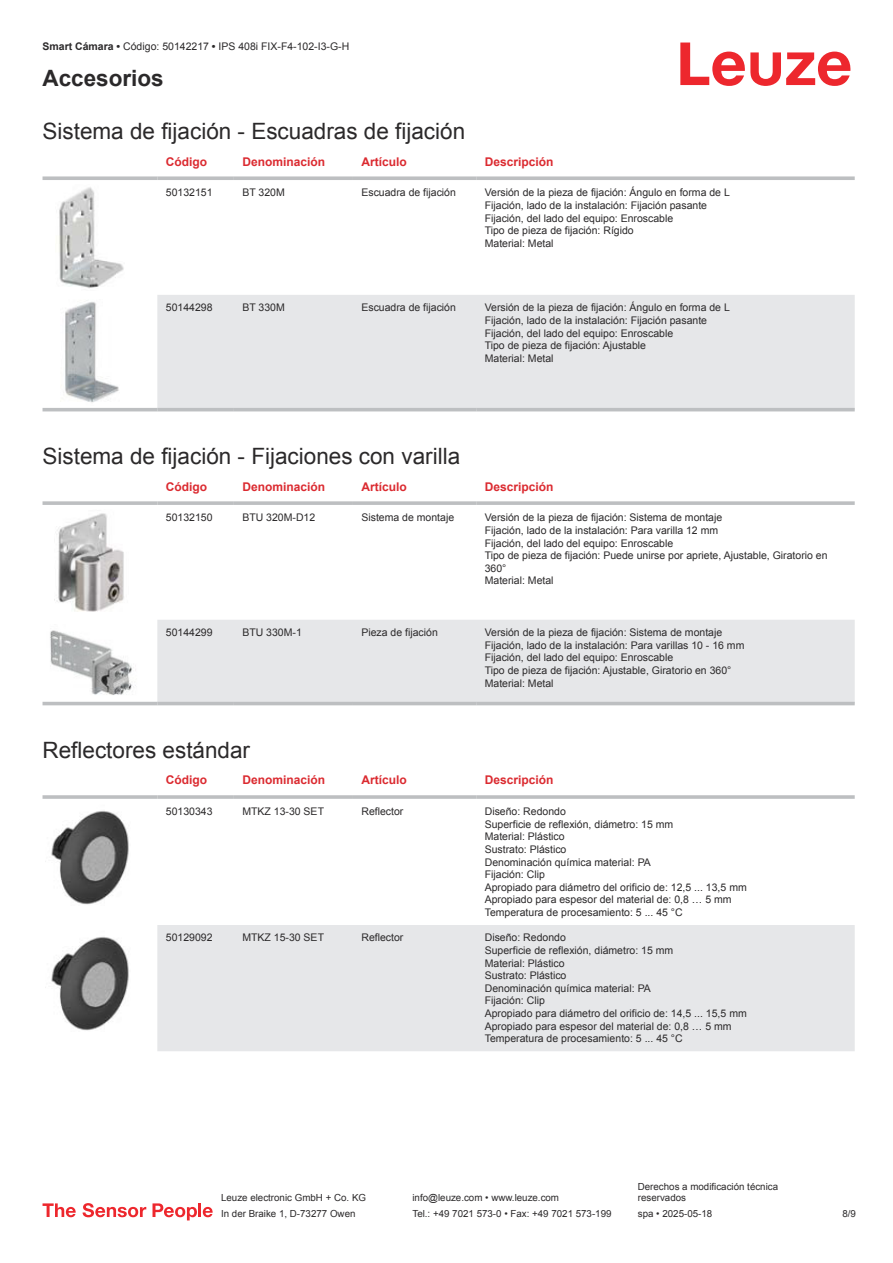
<style>
.page{position:relative;width:893px;height:1263px;background:#fff}
.page>*{position:absolute;margin:0;border:0;box-sizing:border-box;transform-origin:0 0}
.t1{font:22.5px "Arial";color:#2b292a}
.t2{font:700 22.5px "Arial";color:#2b292a}
.t3{font:700 12px "Arial";color:#db2a30}
.t4{font:10.5px/12.6px "Arial";color:#2b292a}
.t5{font:9.75px/11.7px "Arial";color:#2b292a}
.s1{font-weight:700}
</style>
<div class="page">
<svg style="left:680px;top:43px;width:170px;height:43px"></svg>
<div style="left:157px;top:295px;width:698px;height:113px;background:#e6e7e9"></div>
<svg style="left:43px;top:176px;width:114px;height:4px"></svg>
<svg style="left:157px;top:176px;width:77px;height:4px"></svg>
<svg style="left:234px;top:176px;width:119px;height:4px"></svg>
<svg style="left:353px;top:176px;width:123px;height:4px"></svg>
<svg style="left:476px;top:176px;width:379px;height:4px;background:#c4c6c8"></svg>
<hr style="left:43px;top:408px;width:114px;height:3px;background:#bdbfc1">
<hr style="left:157px;top:408px;width:77px;height:3px;background:#bdbfc1">
<hr style="left:234px;top:408px;width:119px;height:3px;background:#bdbfc1">
<hr style="left:353px;top:408px;width:123px;height:3px;background:#bdbfc1">
<hr style="left:476px;top:408px;width:379px;height:3px;background:#bdbfc1">
<img style="left:59px;top:187px;width:65px;height:101px">
<img style="left:65px;top:302px;width:54px;height:101px">
<svg style="left:43px;top:701px;width:812px;height:5px"></svg>
<div style="left:157px;top:620px;width:698px;height:82px;background:#e6e7e9"></div>
<svg style="left:43px;top:501px;width:114px;height:4px"></svg>
<svg style="left:157px;top:501px;width:77px;height:4px"></svg>
<svg style="left:234px;top:501px;width:119px;height:4px"></svg>
<svg style="left:353px;top:501px;width:123px;height:4px"></svg>
<svg style="left:476px;top:501px;width:379px;height:4px;background:#c3c5c7"></svg>
<hr style="left:43px;top:702px;width:114px;height:3px;background:#bdbfc1">
<hr style="left:157px;top:702px;width:77px;height:3px;background:#bdbfc1">
<hr style="left:234px;top:702px;width:119px;height:3px;background:#bdbfc1">
<hr style="left:353px;top:702px;width:123px;height:3px;background:#bdbfc1">
<hr style="left:476px;top:702px;width:379px;height:3px;background:#bdbfc1">
<img style="left:54px;top:513px;width:70px;height:99px">
<img style="left:50px;top:630px;width:86px;height:65px">
<div style="left:157px;top:925px;width:698px;height:126px;background:#e6e7e9"></div>
<hr style="left:43px;top:795px;width:114px;height:4px;background:#bdbfc1">
<hr style="left:157px;top:795px;width:77px;height:4px;background:#c8cacc">
<hr style="left:234px;top:795px;width:119px;height:4px;background:#c3c5c7">
<hr style="left:353px;top:795px;width:123px;height:4px;background:#bdbfc1">
<hr style="left:476px;top:795px;width:379px;height:4px;background:#c8cacc">
<img style="left:45px;top:811px;width:84px;height:94px">
<img style="left:45px;top:937px;width:84px;height:94px">
<svg style="left:43px;top:1203px;width:33px;height:14px"></svg>
<svg style="left:83px;top:1203px;width:63px;height:14px"></svg>
<svg style="left:153px;top:1203px;width:44px;height:17px"></svg>
<hr style="left:198px;top:1203px;width:3px;height:14px;background:#ed272d">
<svg style="left:203px;top:1207px;width:10px;height:10px"></svg>
<p class="t4" style="left:43px;top:41px;width:308px"><span class="s1">Smart Cámara •</span> Código: 50142217 <span class="s1">•</span> IPS 408i FIX-F4-102-I3-G-H</p>
<h1 class="t2" style="left:43px;top:70px;width:123px">Accesorios</h1>
<h1 class="t1" style="left:43px;top:123px;width:424px">Sistema de fijación - Escuadras de fijación</h1>
<p class="t3" style="left:166px;top:157px;width:43px">Código</p>
<p class="t3" style="left:242px;top:157px;width:84px">Denominación</p>
<p class="t3" style="left:361px;top:157px;width:47px">Artículo</p>
<p class="t3" style="left:485px;top:157px;width:70px">Descripción</p>
<p class="t4" style="left:166px;top:187px;width:48px">50132151</p>
<p class="t4" style="left:242px;top:187px;width:44px">BT 320M</p>
<p class="t4" style="left:361px;top:187px;width:96px">Escuadra de fijación</p>
<p class="t4" style="left:485px;top:187px;width:247px">Versión de la pieza de fijación: Ángulo en forma de L Fijación, lado de la instalación: Fijación pasante Fijación, del lado del equipo: Enroscable<br>Tipo de pieza de fijación: Rígido<br>Material: Metal</p>
<p class="t4" style="left:166px;top:302px;width:48px">50144298</p>
<p class="t4" style="left:242px;top:302px;width:44px">BT 330M</p>
<p class="t4" style="left:361px;top:302px;width:96px">Escuadra de fijación</p>
<p class="t4" style="left:485px;top:302px;width:247px">Versión de la pieza de fijación: Ángulo en forma de L Fijación, lado de la instalación: Fijación pasante Fijación, del lado del equipo: Enroscable<br>Tipo de pieza de fijación: Ajustable<br>Material: Metal</p>
<h1 class="t1" style="left:43px;top:448px;width:419px">Sistema de fijación - Fijaciones con varilla</h1>
<p class="t3" style="left:166px;top:482px;width:43px">Código</p>
<p class="t3" style="left:242px;top:482px;width:84px">Denominación</p>
<p class="t3" style="left:361px;top:482px;width:47px">Artículo</p>
<p class="t3" style="left:485px;top:482px;width:70px">Descripción</p>
<p class="t4" style="left:166px;top:512px;width:48px">50132150</p>
<p class="t4" style="left:242px;top:512px;width:74px">BTU 320M-D12</p>
<p class="t4" style="left:361px;top:512px;width:94px">Sistema de montaje</p>
<p class="t4" style="left:485px;top:512px;width:344px">Versión de la pieza de fijación: Sistema de montaje<br>Fijación, lado de la instalación: Para varilla 12 mm<br>Fijación, del lado del equipo: Enroscable<br>Tipo de pieza de fijación: Puede unirse por apriete, Ajustable, Giratorio en 360°<br>Material: Metal</p>
<p class="t4" style="left:166px;top:627px;width:48px">50144299</p>
<p class="t4" style="left:242px;top:627px;width:61px">BTU 330M-1</p>
<p class="t4" style="left:361px;top:627px;width:78px">Pieza de fijación</p>
<p class="t4" style="left:485px;top:627px;width:261px">Versión de la pieza de fijación: Sistema de montaje Fijación, lado de la instalación: Para varillas 10 - 16 mm Fijación, del lado del equipo: Enroscable<br>Tipo de pieza de fijación: Ajustable, Giratorio en 360° Material: Metal</p>
<h1 class="t1" style="left:43px;top:742px;width:209px">Reflectores estándar</h1>
<p class="t3" style="left:166px;top:776px;width:43px">Código</p>
<p class="t3" style="left:242px;top:776px;width:84px">Denominación</p>
<p class="t3" style="left:361px;top:776px;width:47px">Artículo</p>
<p class="t3" style="left:485px;top:776px;width:70px">Descripción</p>
<p class="t4" style="left:166px;top:806px;width:48px">50130343</p>
<p class="t4" style="left:242px;top:806px;width:83px">MTKZ 13-30 SET</p>
<p class="t4" style="left:361px;top:806px;width:44px">Reflector</p>
<p class="t4" style="left:485px;top:806px;width:264px">Diseño: Redondo<br>Superficie de reflexión, diámetro: 15 mm<br>Material: Plástico<br>Sustrato: Plástico<br>Denominación química material: PA<br>Fijación: Clip<br>Apropiado para diámetro del orificio de: 12,5 ... 13,5 mm<br>Apropiado para espesor del material de: 0,8 … 5 mm<br>Temperatura de procesamiento: 5 ... 45 °C</p>
<p class="t4" style="left:166px;top:932px;width:48px">50129092</p>
<p class="t4" style="left:242px;top:932px;width:83px">MTKZ 15-30 SET</p>
<p class="t4" style="left:361px;top:932px;width:44px">Reflector</p>
<p class="t4" style="left:485px;top:932px;width:264px">Diseño: Redondo<br>Superficie de reflexión, diámetro: 15 mm<br>Material: Plástico<br>Sustrato: Plástico<br>Denominación química material: PA<br>Fijación: Clip<br>Apropiado para diámetro del orificio de: 14,5 ... 15,5 mm<br>Apropiado para espesor del material de: 0,8 … 5 mm<br>Temperatura de procesamiento: 5 ... 45 °C</p>
<p class="t5" style="left:221px;top:1193px;width:146px">Leuze electronic GmbH + Co. KG</p>
<p class="t5" style="left:412px;top:1193px;width:148px">info@leuze.com • www.leuze.com</p>
<p class="t5" style="left:638px;top:1181px;width:142px">Derechos a modificación técnica reservados</p>
<p class="t5" style="left:221px;top:1209px;width:136px">In der Braike 1, D-73277 Owen</p>
<p class="t5" style="left:412px;top:1209px;width:201px">Tel.: +49 7021 573-0 • Fax: +49 7021 573-199</p>
<p class="t5" style="left:638px;top:1209px;width:76px">spa • 2025-05-18</p>
<p class="t5" style="left:842px;top:1209px;width:15px">8 /9</p>
</div>
